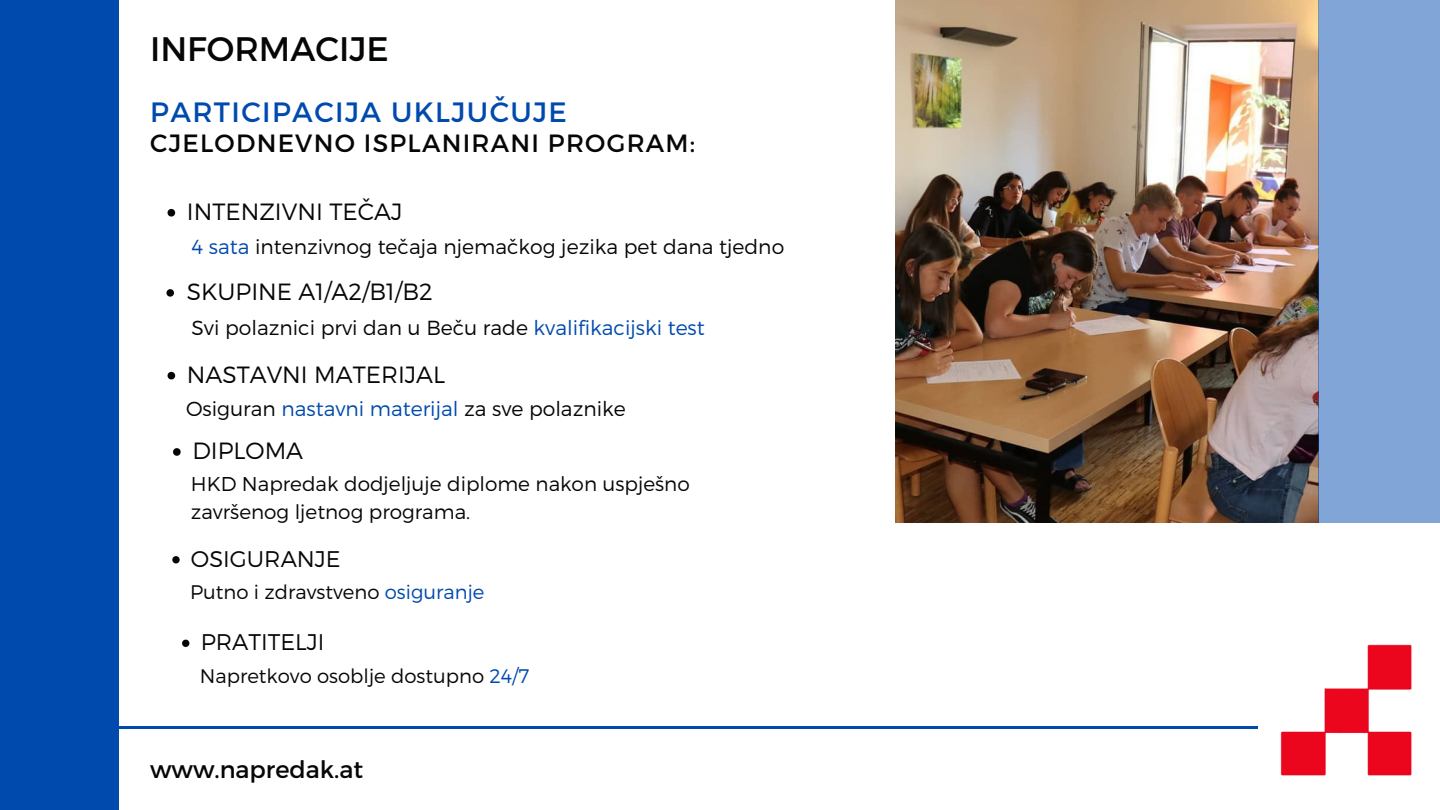
<style>
.page{position:relative;width:1440px;height:810px;background:#fff}
.page>*{position:absolute;margin:0;border:0;box-sizing:border-box;transform-origin:0 0}
.t1{font:34px "Montserrat";color:#050707}
.t2{font:28px "Montserrat";letter-spacing:.05em;color:#004aad}
.t3{font:25px "Montserrat";letter-spacing:.05em;color:#050707}
.t4{font:24px "Montserrat";color:#050707}
.t5{font:300 23.5px "Montserrat";color:#050707}
.t6{font:300 22.6px "Montserrat";color:#050707}
.t7{font:300 20.3px "Montserrat";color:#050707}
.t8{font:300 20px "Montserrat";color:#050707}
.t9{font:300 19.6px "Montserrat";color:#050707}
.s1{color:#004aad}
</style>
<div class="page">
<hr style="left:0;top:726px;width:1258px;height:3px;background:#004aad">
<img style="left:895px;top:0;width:423px;height:523px">
<div style="left:1318px;top:0;width:122px;height:522px;background:#81a5d6"></div>
<svg style="left:166px;top:289px;width:8px;height:8px"></svg>
<svg style="left:168px;top:209px;width:7px;height:8px"></svg>
<svg style="left:168px;top:372px;width:7px;height:7px"></svg>
<svg style="left:173px;top:448px;width:8px;height:8px"></svg>
<svg style="left:172px;top:556px;width:8px;height:7px"></svg>
<svg style="left:182px;top:640px;width:7px;height:7px"></svg>
<img style="left:1280px;top:644px;width:132px;height:132px">
<div style="left:0;top:0;width:119px;height:810px;background:#004aad"></div>
<p class="t1" style="left:150px;top:27px;width:240px">INFORMACIJE</p>
<p class="t2" style="left:150px;top:93px;width:418px">PARTICIPACIJA UKLJUČUJE</p>
<p class="t3" style="left:150px;top:126px;width:547px">CJELODNEVNO ISPLANIRANI PROGRAM:</p>
<p class="t5" style="left:187px;top:196px;width:217px">INTENZIVNI TEČAJ</p>
<p class="t7" style="left:192px;top:233px;width:594px"><span class="s1">4 sata</span> intenzivnog tečaja njemačkog jezika pet dana tjedno</p>
<p class="t5" style="left:187px;top:277px;width:247px">SKUPINE A1/A2/B1/B2</p>
<p class="t7" style="left:192px;top:314px;width:515px">Svi polaznici prvi dan u Beču rade <span class="s1">kvalifikacijski test</span></p>
<p class="t5" style="left:187px;top:359px;width:260px">NASTAVNI MATERIJAL</p>
<p class="t7" style="left:186px;top:396px;width:441px">Osiguran <span class="s1">nastavni materijal</span> za sve polaznike</p>
<p class="t5" style="left:192px;top:436px;width:112px">DIPLOMA</p>
<p class="t8" style="left:191px;top:471px;width:500px">HKD Napredak dodjeljuje diplome nakon uspješno</p>
<p class="t8" style="left:191px;top:499px;width:281px">završenog ljetnog programa.</p>
<p class="t6" style="left:191px;top:544px;width:151px">OSIGURANJE</p>
<p class="t9" style="left:190px;top:579px;width:296px">Putno i zdravstveno <span class="s1">osiguranje</span></p>
<p class="t6" style="left:201px;top:628px;width:125px">PRATITELJI</p>
<p class="t9" style="left:200px;top:663px;width:331px">Napretkovo osoblje dostupno <span class="s1">24/7</span></p>
<p class="t4" style="left:150px;top:754px;width:215px">www.napredak.at</p>
</div>
